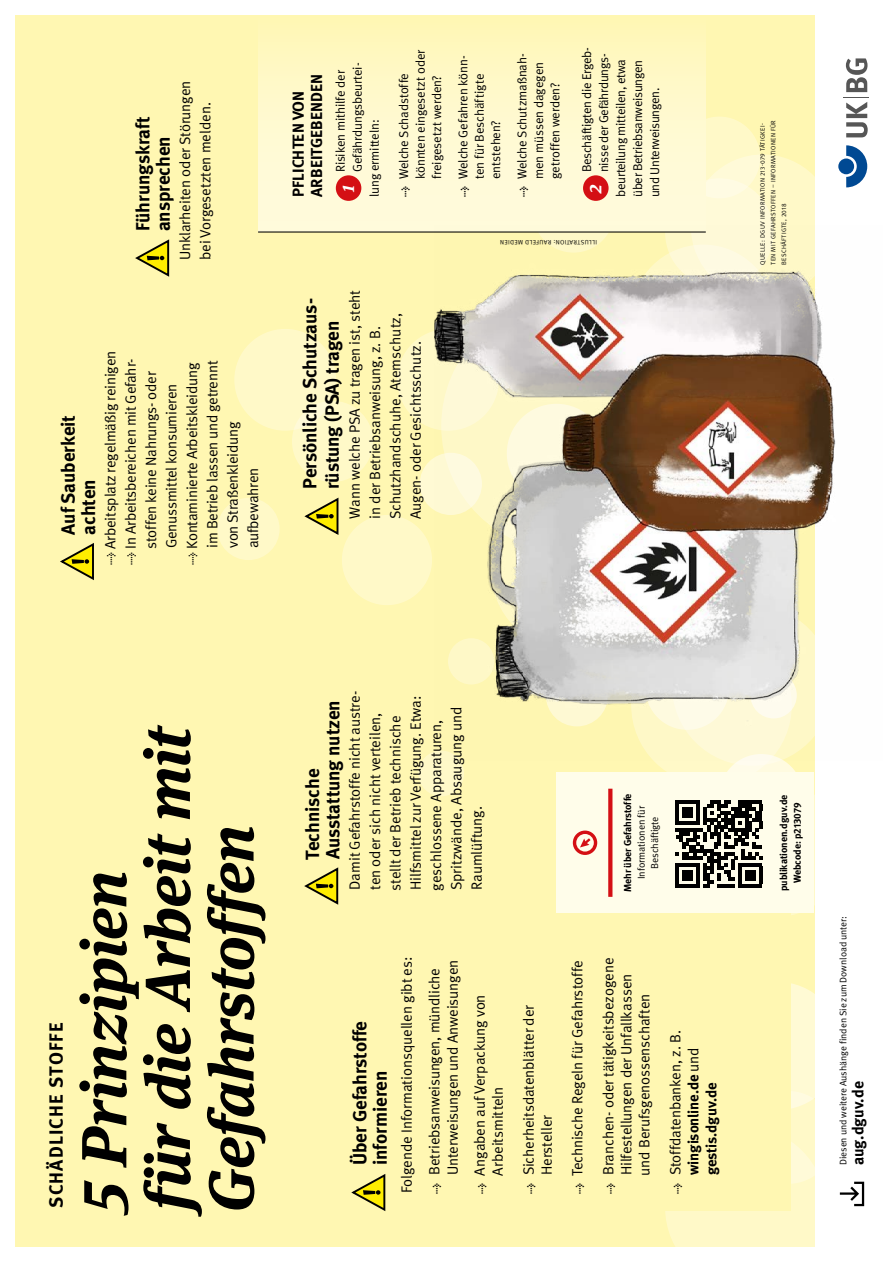
<style>
.page{position:relative;width:893px;height:1263px;background:#fff}
.page>*{position:absolute;margin:0;border:0;box-sizing:border-box;transform-origin:0 0}
.t1{font:italic 700 63.6px/63.6px "DGUV Meta Serif";letter-spacing:-.015em;color:#000}
.t2{font:700 19.05px/20.4px "DGUV Meta";color:#000}
.t3{font:700 19.05px "DGUV Meta";letter-spacing:.06em;color:#000}
.t4{font:italic 700 16.95px "DGUV Meta Serif";color:#fff}
.t5{font:700 15.9px/18px "DGUV Meta";letter-spacing:.01em;color:#000}
.t6{font:14.85px/20.4px "DGUV Meta";letter-spacing:-.01em;color:#000}
.t7{font:700 14.85px/18px "DGUV Meta";letter-spacing:-.01em;color:#000}
.t8{font:12.75px/16.5px "DGUV Meta";letter-spacing:-.01em;color:#000}
.t9{font:10.05px/13.5px "DGUV Meta";letter-spacing:-.005em;color:#000;text-align:center}
.t10{font:700 10.05px/13.5px "DGUV Meta";color:#000;text-align:center}
.t11{font:9.6px "DGUV Meta";color:#000}
.t12{font:6.3px/10.6px "DGUV Meta";letter-spacing:.06em;color:#000}
.s1{font-weight:700;font-size:9px}
.s2{font-weight:700}
.s3{font-size:9px}
.s4{font-weight:400}
</style>
<div class="page">
<div style="left:15px;top:15px;width:799px;height:1232px;background:#fff7b2"></div>
<svg style="left:713px;top:982px;width:128px;height:128px;fill:#fffad4"></svg>
<svg style="left:742px;top:1091px;width:93px;height:93px"></svg>
<div style="left:711px;top:783px;width:133px;height:134px;background:#fff;border-radius:50%"></div>
<div style="left:719px;top:754px;width:84px;height:84px;background:#fffbe0;border-radius:50%"></div>
<svg style="left:665px;top:1127px;width:161px;height:120px"></svg>
<div style="left:418px;top:750px;width:46px;height:46px;background:#fff9c8;border-radius:50%"></div>
<div style="left:678px;top:117px;width:82px;height:81px;background:#fff9c8;border-radius:50%"></div>
<svg style="left:691px;top:154px;width:144px;height:144px"></svg>
<svg style="left:631px;top:625px;width:161px;height:160px"></svg>
<div style="left:292px;top:401px;width:81px;height:81px;background:#fff9c8;border-radius:50%"></div>
<div style="left:420px;top:453px;width:62px;height:62px;background:#fffad4;border-radius:50%"></div>
<div style="left:397px;top:329px;width:102px;height:102px;background:#fff9c8;border-radius:50%"></div>
<div style="left:234px;top:329px;width:102px;height:102px;background:linear-gradient(to bottom,#fff9c7,#fff9cb);border-radius:50%"></div>
<div style="left:342px;top:515px;width:90px;height:90px;background:#fff9c8;border-radius:50%"></div>
<div style="left:217px;top:498px;width:63px;height:62px;background:#fff9c8;border-radius:50%"></div>
<div style="left:258px;top:15px;width:448px;height:217px;background:linear-gradient(to bottom,#fff7b9,#fffbe2)"></div>
<hr style="left:258px;top:231px;width:448px;height:2px;background:#000">
<div style="left:516px;top:793px;width:274px;height:418px;background:#fff7b2"></div>
<svg style="left:60px;top:543px;width:34px;height:38px"></svg>
<div style="left:557px;top:772px;width:257px;height:141px;background:#fffdea"></div>
<svg style="left:608px;top:789px;width:4px;height:108px"></svg>
<svg style="left:573px;top:830px;width:24px;height:25px"></svg>
<svg style="left:676px;top:800px;width:86px;height:87px"></svg>
<svg style="left:304px;top:867px;width:35px;height:38px"></svg>
<svg style="left:351px;top:1174px;width:35px;height:37px"></svg>
<svg style="left:304px;top:497px;width:35px;height:38px"></svg>
<div style="left:336px;top:175px;width:25px;height:26px;background:#d40f14;border-radius:50%"></div>
<div style="left:583px;top:175px;width:26px;height:26px;background:#d40f14;border-radius:50%"></div>
<img style="left:434px;top:226px;width:402px;height:534px">
<svg style="left:840px;top:1182px;width:24px;height:24px"></svg>
<svg style="left:846px;top:145px;width:21px;height:42px"></svg>
<div style="left:838px;top:158px;width:16px;height:16px;background:#004993;border-radius:50%"></div>
<svg style="left:843px;top:58px;width:26px;height:79px"></svg>
<svg style="left:135px;top:239px;width:35px;height:38px"></svg>
<p class="t6" style="left:175px;top:260px;width:181px;rotate:-90deg">Unklarheiten oder Störungen bei Vorgesetzten melden.</p>
<p class="t2" style="left:133px;top:231px;width:116px;rotate:-90deg">Führungskraft ansprechen</p>
<p class="t2" style="left:59px;top:535px;width:121px;rotate:-90deg">Auf Sauberkeit achten</p>
<p class="t6" style="left:101px;top:565px;width:215px;rotate:-90deg">→ Arbeitsplatz regelmäßig reinigen</p>
<p class="t6" style="left:121px;top:565px;width:207px;text-align:center;rotate:-90deg">→ In Arbeitsbereichen mit Gefahr&shy;stoffen keine Nahrungs- oder<br>Genussmittel konsumieren</p>
<p class="t6" style="left:182px;top:548px;width:189px;text-indent:-16px;rotate:-90deg">→ Kontaminierte Arbeitskleidung im Betrieb lassen und getrennt von Straßenkleidung aufbewahren</p>
<p class="t8" style="left:396px;top:179px;width:131px;text-indent:-18px;rotate:-90deg"><span class="s1">→</span> Welche Schadstoffe könnten eingesetzt oder freigesetzt werden?</p>
<p class="t8" style="left:455px;top:179px;width:125px;text-indent:-18px;rotate:-90deg"><span class="s1">→</span> Welche Gefahren könn&shy;ten für Beschäftigte entstehen?</p>
<p class="t8" style="left:514px;top:179px;width:127px;text-indent:-18px;rotate:-90deg"><span class="s1">→</span> Welche Schutzmaßnah&shy;men müssen dagegen getroffen werden?</p>
<p class="t8" style="left:579px;top:172px;width:126px;rotate:-90deg">Beschäftigten die Ergeb-</p>
<p class="t8" style="left:596px;top:172px;width:120px;rotate:-90deg">nisse der Gefährdungs-</p>
<p class="t8" style="left:613px;top:197px;width:139px;rotate:-90deg">beurteilung mitteilen, etwa</p>
<p class="t8" style="left:630px;top:197px;width:139px;rotate:-90deg">über Betriebsanweisungen</p>
<p class="t5" style="left:290px;top:197px;width:125px;rotate:-90deg">PFLICHTEN VON<br>ARBEITGEBENDEN</p>
<p class="t8" style="left:333px;top:172px;width:104px;rotate:-90deg">Risiken mithilfe der</p>
<p class="t8" style="left:350px;top:172px;width:111px;rotate:-90deg">Gefährdungsbeurtei-</p>
<p class="t8" style="left:647px;top:197px;width:111px;rotate:-90deg">und Unterweisungen.</p>
<p class="t8" style="left:366px;top:197px;width:79px;rotate:-90deg">lung ermitteln:</p>
<p class="t4" style="left:338px;top:192px;width:9px;rotate:-90deg">1</p>
<p class="t4" style="left:585px;top:193px;width:11px;rotate:-90deg">2</p>
<p class="t2" style="left:299px;top:489px;width:192px;line-height:22.2px;rotate:-90deg">Persönliche Schutzaus&shy;rüstung (PSA) tragen</p>
<p class="t6" style="left:345px;top:519px;width:231px;rotate:-90deg">Wann welche PSA zu tragen ist, steht in der Betriebsanweisung, z. B.<br>Schutzhandschuhe, Atemschutz,<br>Augen- oder Gesichtsschutz.</p>
<p class="t12" style="left:597px;top:247px;width:99px;rotate:-180deg">ILLUSTRATION: RAUFELD MEDIEN</p>
<p class="t12" style="left:757px;top:265px;width:146px;rotate:-90deg">QUELLE: DGUV INFORMATION 213-079 TÄTIGKEI-<br>TEN MIT GEFAHRSTOFFEN – INFORMATIONEN FÜR<br>BESCHÄFTIGTE, 2018</p>
<p class="t3" style="left:45px;top:1208px;width:187px;rotate:-90deg">SCHÄDLICHE STOFFE</p>
<p class="t1" style="left:73px;top:1213px;width:490px;rotate:-90deg">5 Prinzipien<br>für die Arbeit mit<br>Gefahrstoffen</p>
<p class="t2" style="left:303px;top:860px;width:161px;rotate:-90deg">Technische<br>Ausstattung nutzen</p>
<p class="t6" style="left:345px;top:891px;width:201px;rotate:-90deg">Damit Gefahrstoffe nicht austre&shy;ten oder sich nicht verteilen, stellt der Betrieb technische<br>Hilfsmittel zur Verfügung. Etwa: geschlossene Apparaturen,<br>Spritzwände, Absaugung und<br>Raumlüftung.</p>
<p class="t9" style="left:621px;top:892px;width:100px;rotate:-90deg"><span class="s2">Mehr über Gefahrstoffe<br></span>Informationen für<br>Beschäftigte</p>
<p class="t10" style="left:777px;top:891px;width:98px;rotate:-90deg">publikationen.dguv.de<br>Webcode: p213079</p>
<p class="t2" style="left:350px;top:1165px;width:145px;rotate:-90deg">Über Gefahrstoffe informieren</p>
<p class="t6" style="left:397px;top:1193px;width:238px;rotate:-90deg">Folgende Informationsquellen gibt es:</p>
<p class="t6" style="left:426px;top:1175px;width:217px;line-height:18px;text-indent:-18px;rotate:-90deg"><span class="s1">→</span> Betriebsanweisungen, mündliche<br>Unterweisungen und Anweisungen</p>
<p class="t6" style="left:471px;top:1176px;width:183px;line-height:18px;text-indent:-18px;rotate:-90deg"><span class="s1">→</span> Angaben auf Verpackung von<br>Arbeitsmitteln</p>
<p class="t6" style="left:520px;top:1175px;width:172px;line-height:18px;text-indent:-18px;rotate:-90deg"><span class="s1">→</span> Sicherheitsdatenblätter der<br>Hersteller</p>
<p class="t6" style="left:568px;top:1193px;width:235px;rotate:-90deg"><span class="s1">→</span> Technische Regeln für Gefahrstoffe</p>
<p class="t6" style="left:600px;top:1176px;width:219px;line-height:18px;text-indent:-18px;rotate:-90deg"><span class="s1">→</span> Branchen- oder tätigkeitsbezogene<br>Hilfestellungen der Unfallkassen und Berufsgenossenschaften</p>
<p class="t7" style="left:667px;top:1175px;width:147px;text-indent:-18px;rotate:-90deg"><span class="s3">→</span> <span class="s4">Stoffdatenbanken, z. B. </span>wingisonline.de <span class="s4">und </span>gestis.dguv.de</p>
<p class="t11" style="left:837px;top:1165px;width:251px;rotate:-90deg">Diesen und weitere Aushänge finden Sie zum Download unter:</p>
<p class="t5" style="left:849px;top:1165px;width:85px;rotate:-90deg">aug.dguv.de</p>
</div>
